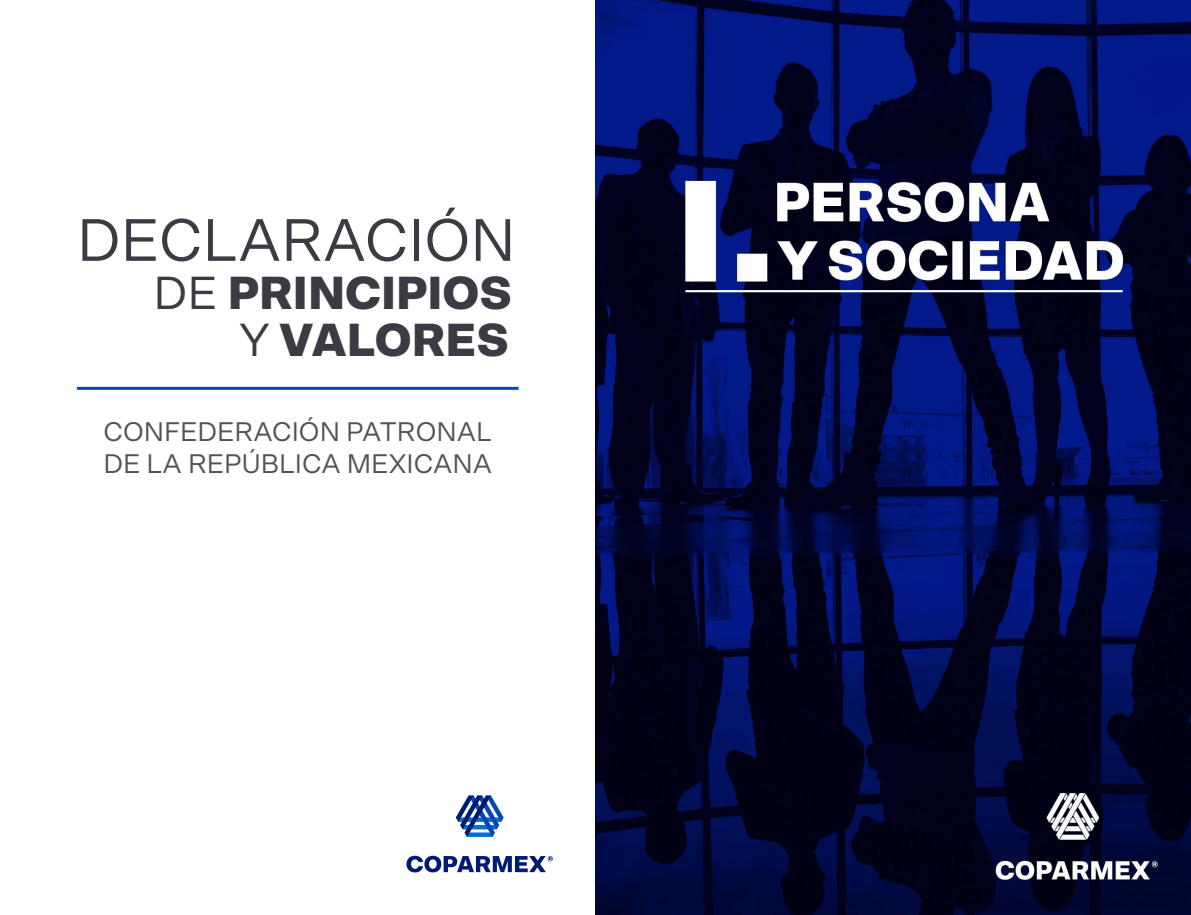
<style>
.page{position:relative;width:1191px;height:915px;background:#fff}
.page>*{position:absolute;margin:0;border:0;box-sizing:border-box;transform-origin:0 0}
.t1{font:60px "Scto Grotesk A";color:#3b3c43}
.t2{font:900 46.5px/47.8px "Scto Grotesk A";color:#3b3c43;text-align:right}
.t3{font:27px/32.4px "Scto Grotesk A";color:#50535a}
.s1{font-weight:400}
</style>
<div class="page">
<hr style="left:77px;top:386px;width:441px;height:3px;background:#0047ba">
<svg style="left:456px;top:795px;width:47px;height:41px"></svg>
<svg style="left:406px;top:855px;width:147px;height:17px"></svg>
<img style="left:595px;top:0;width:596px;height:914px">
<h1 class="t1" style="left:77px;top:204px;width:440px">DECLARACIÓN</h1>
<h2 class="t2" style="left:153px;top:268px;width:360px"><span class="s1">DE</span> PRINCIPIOS<br><span class="s1">Y</span> VALORES</h2>
<p class="t3" style="left:103px;top:415px;width:390px">CONFEDERACIÓN PATRONAL<br>DE LA REPÚBLICA MEXICANA</p>
</div>
